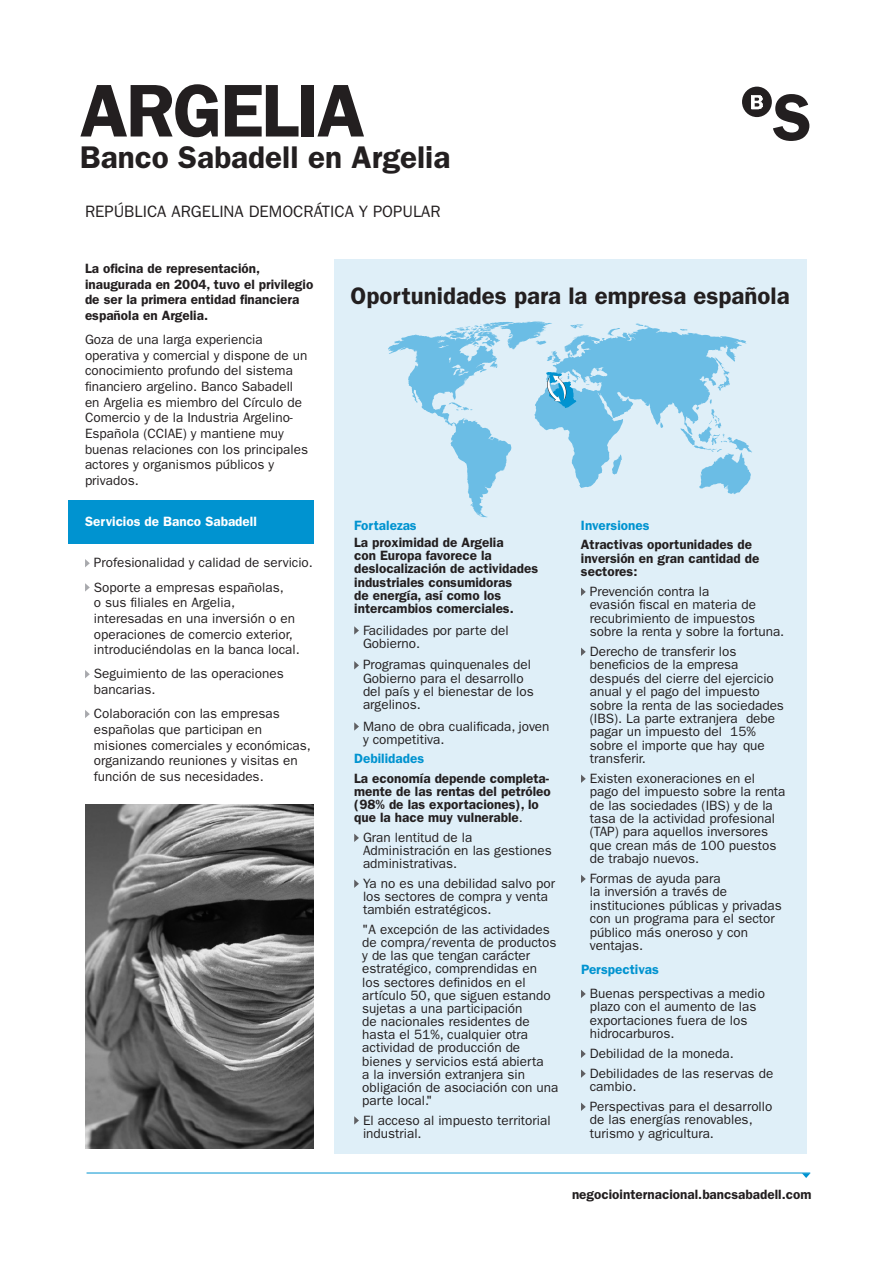
<style>
.page{position:relative;width:893px;height:1263px;background:#fff}
.page>*{position:absolute;margin:0;border:0;box-sizing:border-box;transform-origin:0 0}
.t1{font:600 75px "ITC Franklin Gothic Std";letter-spacing:-.03em;color:#231f20}
.t2{font:600 31.5px "ITC Franklin Gothic Std";color:#231f20}
.t3{font:600 24px "ITC Franklin Gothic Std";color:#231f20}
.t4{font:16.5px "ITC Franklin Gothic Std";color:#231f20}
.t5{font:13.5px/13.4px "ITC Franklin Gothic Std";color:#231f20}
.t6{font:600 13.5px/13.2px "ITC Franklin Gothic Std";color:#231f20}
.t7{font:600 13.5px "ITC Franklin Gothic Std";color:#0093d0}
.t8{font:600 13.5px "ITC Franklin Gothic Std";color:#fff}
.s1{font-weight:400}
</style>
<div class="page">
<div style="left:334px;top:259px;width:472px;height:895px;background:#dfeff8"></div>
<svg style="left:354px;top:626px;width:5px;height:9px"></svg>
<svg style="left:354px;top:661px;width:5px;height:8px"></svg>
<svg style="left:354px;top:722px;width:5px;height:9px"></svg>
<svg style="left:354px;top:834px;width:5px;height:8px"></svg>
<svg style="left:354px;top:879px;width:5px;height:9px"></svg>
<svg style="left:354px;top:1116px;width:5px;height:8px"></svg>
<svg style="left:581px;top:588px;width:5px;height:8px"></svg>
<svg style="left:581px;top:648px;width:5px;height:8px"></svg>
<svg style="left:581px;top:774px;width:5px;height:9px"></svg>
<svg style="left:581px;top:875px;width:5px;height:8px"></svg>
<svg style="left:581px;top:990px;width:5px;height:8px"></svg>
<svg style="left:581px;top:1050px;width:5px;height:8px"></svg>
<svg style="left:581px;top:1069px;width:5px;height:9px"></svg>
<svg style="left:581px;top:1102px;width:5px;height:9px"></svg>
<svg style="left:742px;top:87px;width:67px;height:54px"></svg>
<svg style="left:388px;top:321px;width:364px;height:196px"></svg>
<svg style="left:802px;top:1173px;width:8px;height:5px"></svg>
<hr style="left:87px;top:1172px;width:723px;height:1px;background:#0093d0">
<div style="left:68px;top:500px;width:245px;height:43px;background:#0093d0"></div>
<svg style="left:85px;top:559px;width:5px;height:8px"></svg>
<svg style="left:85px;top:583px;width:5px;height:8px"></svg>
<svg style="left:85px;top:670px;width:5px;height:8px"></svg>
<svg style="left:85px;top:710px;width:5px;height:8px"></svg>
<img style="left:85px;top:805px;width:228px;height:343px">
<h1 class="t1" style="left:80px;top:66px;width:286px">ARGELIA</h1>
<h2 class="t2" style="left:80px;top:139px;width:372px">Banco Sabadell en Argelia</h2>
<p class="t4" style="left:85px;top:201px;width:357px">REPÚBLICA ARGELINA DEMOCRÁTICA Y POPULAR</p>
<p class="t6" style="left:85px;top:260px;width:230px;line-height:15.6px">La oficina de representación, inaugurada en 2004, tuvo el privilegio de ser la primera entidad financiera española en Argelia.</p>
<p class="t5" style="left:85px;top:332px;width:225px;line-height:15.6px">Goza de una larga experiencia operativa y comercial y dispone de un conocimiento profundo del sistema financiero argelino. Banco Sabadell en Argelia es miembro del Círculo de<br>Comercio y de la Industria Argelino-<br>Española (CCIAE) y mantiene muy buenas relaciones con los principales actores y organismos públicos y privados.</p>
<p class="t8" style="left:85px;top:514px;width:173px">Servicios de Banco Sabadell</p>
<p class="t5" style="left:94px;top:551px;width:221px;line-height:24.2px">Profesionalidad y calidad de servicio.<br>Soporte a empresas españolas,</p>
<p class="t5" style="left:94px;top:595px;width:208px;line-height:15.6px">o sus filiales en Argelia, interesadas en una inversión o en operaciones de comercio exterior, introduciéndolas en la banca local.</p>
<p class="t5" style="left:94px;top:666px;width:191px;line-height:15.6px">Seguimiento de las operaciones bancarias.</p>
<p class="t5" style="left:94px;top:706px;width:219px;line-height:15.6px">Colaboración con las empresas españolas que participan en misiones comerciales y económicas, organizando reuniones y visitas en función de sus necesidades.</p>
<h3 class="t3" style="left:351px;top:281px;width:440px">Oportunidades para la empresa española</h3>
<p class="t7" style="left:354px;top:517px;width:64px">Fortalezas</p>
<p class="t6" style="left:354px;top:536px;width:185px">La proximidad de Argelia<br>con Europa favorece la deslocalización de actividades industriales consumidoras<br>de energía, así como los intercambios comerciales.</p>
<p class="t5" style="left:363px;top:623px;width:147px">Facilidades por parte del<br>Gobierno.</p>
<p class="t5" style="left:363px;top:658px;width:172px">Programas quinquenales del<br>Gobierno para el desarrollo del país y el bienestar de los argelinos.</p>
<p class="t5" style="left:363px;top:719px;width:188px">Mano de obra cualificada, joven y competitiva.</p>
<p class="t7" style="left:354px;top:751px;width:71px">Debilidades</p>
<p class="t6" style="left:354px;top:772px;width:198px">La economía depende completa&shy;mente de las rentas del petróleo (98% de las exportaciones), lo que la hace muy vulnerable<span class="s1">.</span></p>
<p class="t5" style="left:363px;top:831px;width:190px">Gran lentitud de la<br>Administración en las gestiones administrativas.</p>
<p class="t5" style="left:363px;top:877px;width:193px">Ya no es una debilidad salvo por los sectores de compra y venta también estratégicos.</p>
<p class="t5" style="left:362px;top:923px;width:198px">"A excepción de las actividades de compra/reventa de productos y de las que tengan carácter estratégico, comprendidas en<br>los sectores defi nidos en el artículo 50, que siguen estando sujetas a una participación<br>de nacionales residentes de hasta el 51%, cualquier otra actividad de producción de bienes y servicios está abierta<br>a la inversión extranjera sin obligación de asociación con una parte local."</p>
<p class="t5" style="left:363px;top:1113px;width:189px">El acceso al impuesto territorial industrial.</p>
<p class="t7" style="left:581px;top:517px;width:70px">Inversiones</p>
<p class="t6" style="left:581px;top:538px;width:180px">Atractivas oportunidades de inversión en gran cantidad de sectores:</p>
<p class="t5" style="left:590px;top:585px;width:196px">Prevención contra la<br>evasión fiscal en materia de recubrimiento de impuestos sobre la renta y sobre la fortuna.</p>
<p class="t5" style="left:590px;top:645px;width:196px">Derecho de transferir los beneficios de la empresa después del cierre del ejercicio anual y el pago del impuesto sobre la renta de las sociedades (IBS). La parte extranjera debe pagar un impuesto del 15% sobre el importe que hay que transferir.</p>
<p class="t5" style="left:590px;top:772px;width:197px">Existen exoneraciones en el pago del impuesto sobre la renta de las sociedades (IBS) y de la tasa de la actividad profesional (TAP) para aquellos inversores que crean más de 100 puestos de trabajo nuevos.</p>
<p class="t5" style="left:590px;top:872px;width:193px">Formas de ayuda para<br>la inversión a través de instituciones públicas y privadas con un programa para el sector público más oneroso y con ventajas.</p>
<p class="t7" style="left:581px;top:961px;width:79px">Perspectivas</p>
<p class="t5" style="left:590px;top:987px;width:177px">Buenas perspectivas a medio plazo con el aumento de las exportaciones fuera de los hidrocarburos.</p>
<p class="t5" style="left:590px;top:1044px;width:185px;line-height:19.8px">Debilidad de la moneda.<br>Debilidades de las reservas de</p>
<p class="t5" style="left:590px;top:1077px;width:184px;line-height:19.8px">cambio.<br>Perspectivas para el desarrollo</p>
<p class="t5" style="left:590px;top:1113px;width:164px">de las energías renovables, turismo y agricultura.</p>
<p class="t6" style="left:572px;top:1188px;width:241px">negociointernacional.bancsabadell.com</p>
</div>
